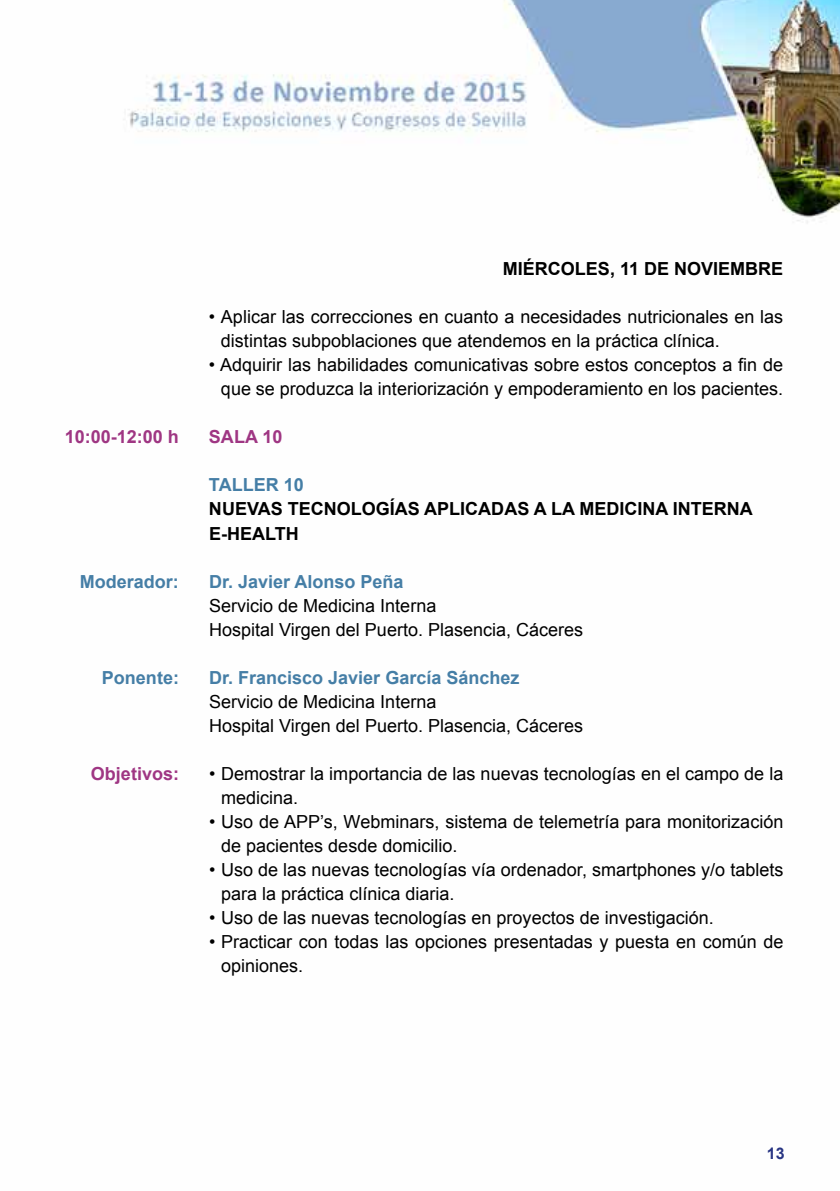
<style>
.page{position:relative;width:840px;height:1191px;background:#fff}
.page>*{position:absolute;margin:0;border:0;box-sizing:border-box;transform-origin:0 0}
.t1{font:18px/24px "Arial";color:#000}
.t2{font:700 18px "Arial";color:#457ea6}
.t3{font:700 18px/24px "Arial";color:#000}
.t4{font:700 18px "Arial";color:#9f3683}
.t5{font:700 16px "Arial";color:#283583}
</style>
<div class="page">
<img style="left:128px;top:0;width:711px;height:223px">
<p class="t3" style="left:502px;top:258px;width:282px">MIÉRCOLES, 11 DE NOVIEMBRE</p>
<p class="t1" style="left:221px;top:305px;width:563px;text-indent:-12px">• Aplicar las correcciones en cuanto a necesidades nutricionales en las distintas subpoblaciones que atendemos en la práctica clínica.</p>
<p class="t1" style="left:209px;top:353px;width:575px;text-align:right">• Adquirir las habilidades comunicativas sobre estos conceptos a fin de que se produzca la interiorización y empoderamiento en los pacientes.</p>
<p class="t4" style="left:65px;top:425px;width:116px">10:00-12:00 h</p>
<p class="t4" style="left:209px;top:425px;width:75px">SALA 10</p>
<p class="t2" style="left:209px;top:473px;width:96px">TALLER 10</p>
<p class="t3" style="left:209px;top:498px;width:545px">NUEVAS TECNOLOGÍAS APLICADAS A LA MEDICINA INTERNA<br>E-HEALTH</p>
<p class="t2" style="left:80px;top:569px;width:100px">Moderador:</p>
<p class="t2" style="left:209px;top:569px;width:196px">Dr. Javier Alonso Peña</p>
<p class="t1" style="left:209px;top:593px;width:375px">Servicio de Medicina Interna<br>Hospital Virgen del Puerto. Plasencia, Cáceres</p>
<p class="t2" style="left:102px;top:665px;width:79px">Ponente:</p>
<p class="t2" style="left:209px;top:665px;width:312px">Dr. Francisco Javier García Sánchez</p>
<p class="t1" style="left:209px;top:689px;width:375px">Servicio de Medicina Interna<br>Hospital Virgen del Puerto. Plasencia, Cáceres</p>
<p class="t4" style="left:91px;top:761px;width:90px">Objetivos:</p>
<p class="t1" style="left:221px;top:761px;width:563px;text-indent:-12px">• Demostrar la importancia de las nuevas tecnologías en el campo de la medicina.</p>
<p class="t1" style="left:221px;top:809px;width:563px;text-indent:-12px">• Uso de APP’s, Webminars, sistema de telemetría para monitorización de pacientes desde domicilio.</p>
<p class="t1" style="left:221px;top:857px;width:563px;text-indent:-12px">• Uso de las nuevas tecnologías vía ordenador, smartphones y/o tablets para la práctica clínica diaria.</p>
<p class="t1" style="left:209px;top:905px;width:506px">• Uso de las nuevas tecnologías en proyectos de investigación.</p>
<p class="t1" style="left:221px;top:929px;width:563px;text-indent:-12px">• Practicar con todas las opciones presentadas y puesta en común de opiniones.</p>
<p class="t5" style="left:766px;top:1143px;width:19px">13</p>
</div>
